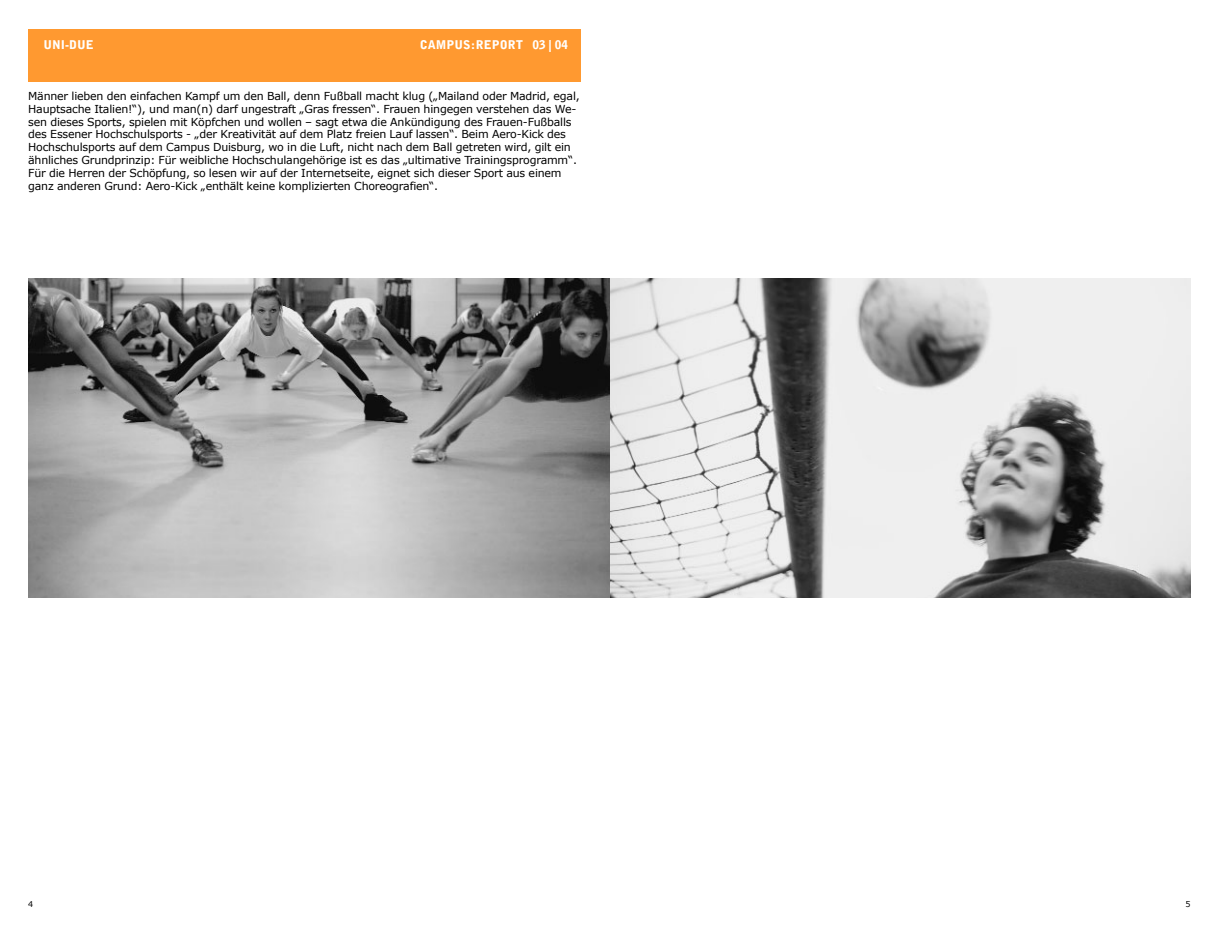
<style>
.page{position:relative;width:1219px;height:930px;background:#fff}
.page>*{position:absolute;margin:0;border:0;box-sizing:border-box;transform-origin:0 0}
.t1{font:900 12px "UD Bell Gothic";color:#fff}
.t2{font:11px/12.8px "Verdana";letter-spacing:-.02em;color:#000}
.t3{font:8px "Verdana";color:#000}
</style>
<div class="page">
<img style="left:609px;top:279px;width:582px;height:319px">
<svg style="left:28px;top:279px;width:581px;height:319px;background:#989898"></svg>
<div style="left:28px;top:29px;width:553px;height:53px;background:#ff9930"></div>
<p class="t1" style="left:44px;top:41px;width:52px">UNI-DUE</p>
<p class="t1" style="left:420px;top:41px;width:150px">CAMPUS:REPORT 03 | 04</p>
<p class="t2" style="left:28px;top:89px;width:553px">Männer lieben den einfachen Kampf um den Ball, denn Fußball macht klug („Mailand oder Madrid, egal, Hauptsache Italien!“), und man(n) darf ungestraft „Gras fressen“. Frauen hingegen verstehen das We&shy;sen dieses Sports, spielen mit Köpfchen und wollen – sagt etwa die Ankündigung des Frauen-Fußballs des Essener Hochschulsports - „der Kreativität auf dem Platz freien Lauf lassen“. Beim Aero-Kick des Hochschulsports auf dem Campus Duisburg, wo in die Luft, nicht nach dem Ball getreten wird, gilt ein ähnliches Grundprinzip: Für weibliche Hochschulangehörige ist es das „ultimative Trainingsprogramm“.<br>Für die Herren der Schöpfung, so lesen wir auf der Internetseite, eignet sich dieser Sport aus einem ganz anderen Grund: Aero-Kick „enthält keine komplizierten Choreografien“.</p>
<p class="t3" style="left:28px;top:899px;width:7px">4</p>
<p class="t3" style="left:1186px;top:899px;width:7px">5</p>
</div>
